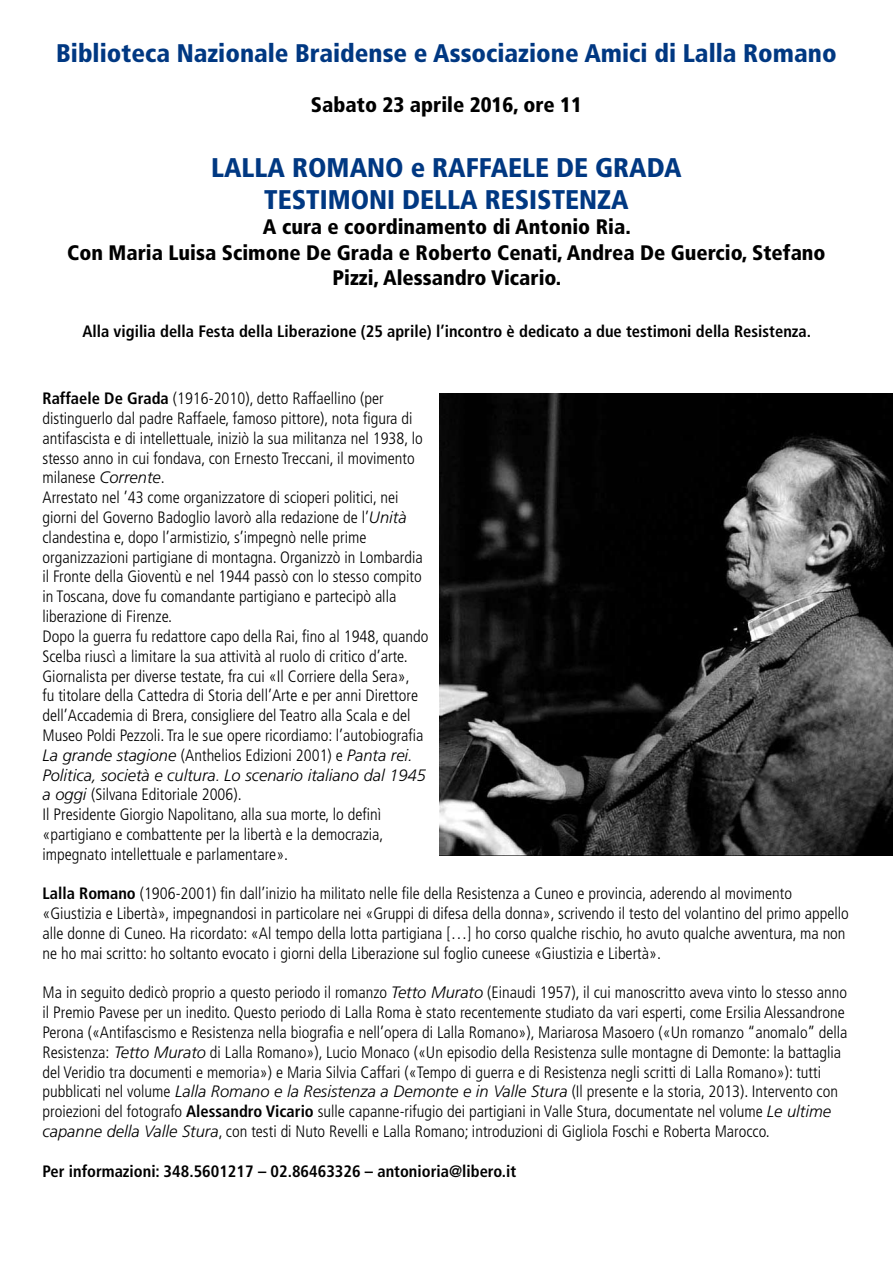
<style>
.page{position:relative;width:893px;height:1263px;background:#fff}
.page>*{position:absolute;margin:0;border:0;box-sizing:border-box;transform-origin:0 0}
.t1{font:900 condensed 27px/32.4px "Frutiger LT Std";color:#003882;text-align:center}
.t2{font:900 condensed 25.5px "Frutiger LT Std";color:#003882}
.t3{font:900 condensed 21px/25.2px "Frutiger LT Std";color:#000;text-align:center}
.t4{font:300 condensed 16.5px/19.8px "Frutiger LT Std";color:#000}
.t5{font:700 condensed 16.5px "Frutiger LT Std";color:#000}
.s1{font-weight:700}
.s2{font-style:italic;font-stretch:normal}
</style>
<div class="page">
<img style="left:439px;top:393px;width:454px;height:462px">
<h2 class="t2" style="left:56px;top:37px;width:782px">Biblioteca Nazionale Braidense e Associazione Amici di Lalla Romano</h2>
<p class="t3" style="left:311px;top:92px;width:273px">Sabato 23 aprile 2016, ore 11</p>
<h1 class="t1" style="left:211px;top:151px;width:472px">LALLA ROMANO e RAFFAELE DE GRADA<br>TESTIMONI DELLA RESISTENZA</h1>
<p class="t3" style="left:67px;top:215px;width:760px">A cura e coordinamento di Antonio Ria.<br>Con Maria Luisa Scimone De Grada e Roberto Cenati, Andrea De Guercio, Stefano<br>Pizzi, Alessandro Vicario.</p>
<p class="t5" style="left:82px;top:322px;width:730px">Alla vigilia della Festa della Liberazione (25 aprile) l’incontro è dedicato a due testimoni della Resistenza.</p>
<p class="t4" style="left:43px;top:389px;width:387px"><span class="s1">Raffaele De Grada</span> (1916-2010), detto Raffaellino (per distinguerlo dal padre Raffaele, famoso pittore), nota figura di antifascista e di intellettuale, iniziò la sua militanza nel 1938, lo stesso anno in cui fondava, con Ernesto Treccani, il movimento milanese <span class="s2">Corrente</span>.<br>Arrestato nel ’43 come organizzatore di scioperi politici, nei giorni del Governo Badoglio lavorò alla redazione de l’<span class="s2">Unità </span>clandestina e, dopo l’armistizio, s’impegnò nelle prime organizzazioni partigiane di montagna. Organizzò in Lombardia il Fronte della Gioventù e nel 1944 passò con lo stesso compito in Toscana, dove fu comandante partigiano e partecipò alla liberazione di Firenze.<br>Dopo la guerra fu redattore capo della Rai, fino al 1948, quando Scelba riuscì a limitare la sua attività al ruolo di critico d’arte.<br>Giornalista per diverse testate, fra cui «Il Corriere della Sera»,<br>fu titolare della Cattedra di Storia dell’Arte e per anni Direttore dell’Accademia di Brera, consigliere del Teatro alla Scala e del Museo Poldi Pezzoli. Tra le sue opere ricordiamo: l’autobiografia <span class="s2">La grande stagione</span> (Anthelios Edizioni 2001) e <span class="s2">Panta rei.<br>Politica, società e cultura. Lo scenario italiano dal 1945 a oggi</span> (Silvana Editoriale 2006).<br>Il Presidente Giorgio Napolitano, alla sua morte, lo definì «partigiano e combattente per la libertà e la democrazia, impegnato intellettuale e parlamentare».</p>
<p class="t4" style="left:43px;top:884px;width:808px"><span class="s1">Lalla Romano</span> (1906-2001) fin dall’inizio ha militato nelle file della Resistenza a Cuneo e provincia, aderendo al movimento «Giustizia e Libertà», impegnandosi in particolare nei «Gruppi di difesa della donna», scrivendo il testo del volantino del primo appello alle donne di Cuneo. Ha ricordato: «Al tempo della lotta partigiana […] ho corso qualche rischio, ho avuto qualche avventura, ma non ne ho mai scritto: ho soltanto evocato i giorni della Liberazione sul foglio cuneese «Giustizia e Libertà».</p>
<p class="t4" style="left:43px;top:983px;width:807px">Ma in seguito dedicò proprio a questo periodo il romanzo <span class="s2">Tetto Murato</span> (Einaudi 1957), il cui manoscritto aveva vinto lo stesso anno il Premio Pavese per un inedito. Questo periodo di Lalla Roma è stato recentemente studiato da vari esperti, come Ersilia Alessandrone Perona («Antifascismo e Resistenza nella biografia e nell’opera di Lalla Romano»), Mariarosa Masoero («Un romanzo “anomalo” della Resistenza: <span class="s2">Tetto Murato</span> di Lalla Romano»), Lucio Monaco («Un episodio della Resistenza sulle montagne di Demonte: la battaglia del Veridio tra documenti e memoria») e Maria Silvia Caffari («Tempo di guerra e di Resistenza negli scritti di Lalla Romano»): tutti pubblicati nel volume <span class="s2">Lalla Romano e la Resistenza a Demonte e in Valle Stura</span> (Il presente e la storia, 2013). Intervento con proiezioni del fotografo <span class="s1">Alessandro Vicario</span> sulle capanne-rifugio dei partigiani in Valle Stura, documentate nel volume <span class="s2">Le ultime capanne della Valle Stura</span>, con testi di Nuto Revelli e Lalla Romano; introduzioni di Gigliola Foschi e Roberta Marocco.</p>
<p class="t5" style="left:43px;top:1161px;width:475px">Per informazioni: 348.5601217 – 02.86463326 – antonioria@libero.it</p>
</div>
